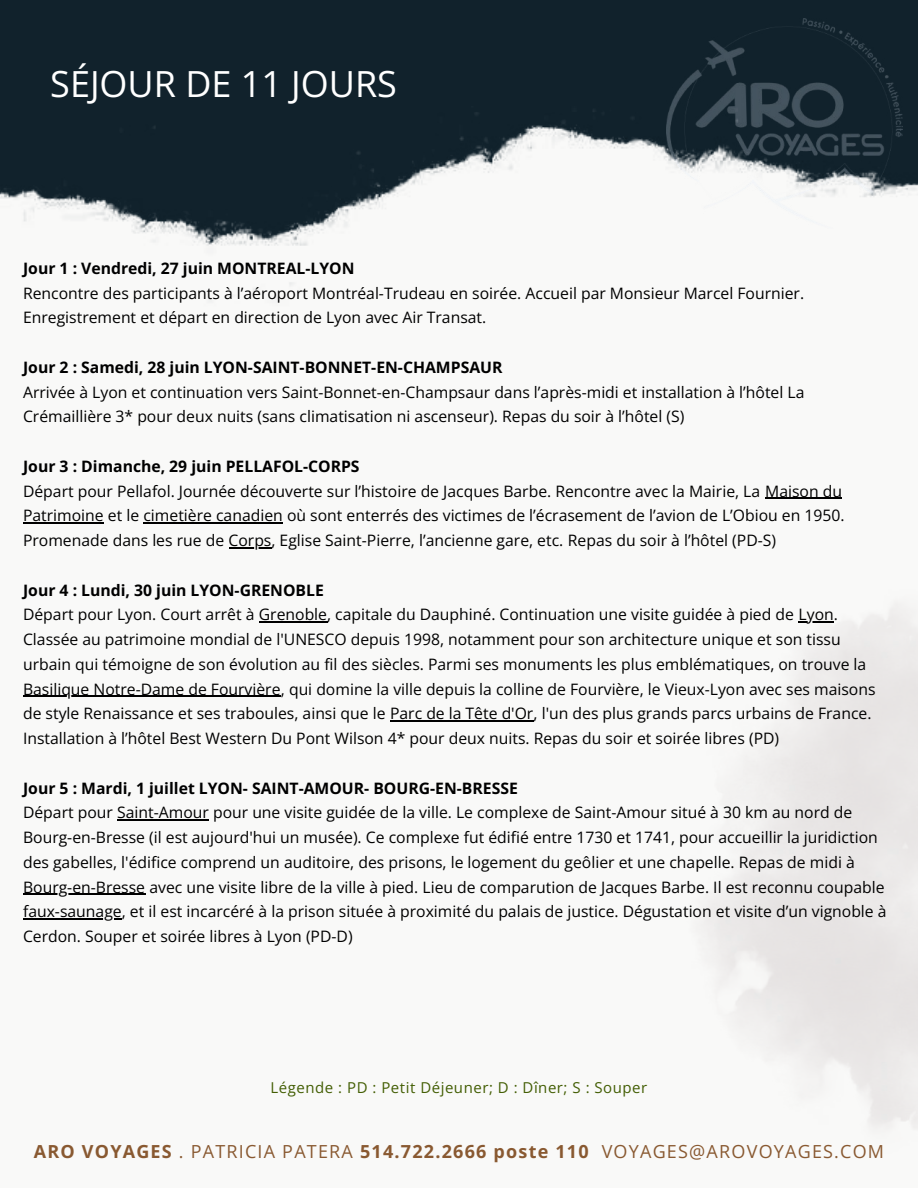
<style>
.page{position:relative;width:918px;height:1188px;background:#11222c}
.page>*{position:absolute;margin:0;border:0;box-sizing:border-box;transform-origin:0 0}
.t1{font:36px "Open Sans";color:#fff}
.t2{font:18px "Open Sans";letter-spacing:.065em;color:#895931}
.t3{font:15.75px/24.8px "Open Sans";color:#000}
.t4{font:700 15.75px "Open Sans";color:#000}
.t5{font:15px "Open Sans";letter-spacing:.035em;color:#435e04}
.s1{font-weight:700}
</style>
<div class="page">
<img style="left:0;top:110px;width:918px;height:200px">
<div style="left:0;top:310px;width:918px;height:878px;background:#f9f9f8"></div>
<img style="left:640px;top:584px;width:278px;height:582px">
<hr style="left:765px;top:498px;width:77px;height:1px;background:#000">
<hr style="left:23px;top:522px;width:81px;height:2px;background:#000">
<hr style="left:143px;top:522px;width:140px;height:2px;background:#000">
<hr style="left:229px;top:547px;width:43px;height:1px;background:#000">
<hr style="left:259px;top:621px;width:68px;height:2px;background:#000">
<hr style="left:799px;top:621px;width:35px;height:2px;background:#000">
<hr style="left:23px;top:696px;width:258px;height:1px;background:#000">
<hr style="left:390px;top:720px;width:144px;height:2px;background:#000">
<hr style="left:117px;top:819px;width:92px;height:2px;background:#000">
<hr style="left:23px;top:894px;width:122px;height:1px;background:#000">
<hr style="left:23px;top:918px;width:99px;height:2px;background:#000">
<img style="left:666px;top:18px;width:236px;height:210px">
<h1 class="t1" style="left:50px;top:59px;width:348px">SÉJOUR DE 11 JOURS</h1>
<p class="t4" style="left:23px;top:257px;width:333px">Jour 1 : Vendredi, 27 juin MONTREAL-LYON</p>
<p class="t3" style="left:23px;top:280px;width:783px">Rencontre des participants à l’aéroport Montréal-Trudeau en soirée. Accueil par Monsieur Marcel Fournier.<br>Enregistrement et départ en direction de Lyon avec Air Transat.</p>
<p class="t4" style="left:23px;top:356px;width:481px">Jour 2 : Samedi, 28 juin LYON-SAINT-BONNET-EN-CHAMPSAUR</p>
<p class="t3" style="left:23px;top:379px;width:783px">Arrivée à Lyon et continuation vers Saint-Bonnet-en-Champsaur dans l’après-midi et installation à l’hôtel La<br>Crémaillière 3* pour deux nuits (sans climatisation ni ascenseur). Repas du soir à l’hôtel (S)</p>
<p class="t4" style="left:23px;top:455px;width:338px">Jour 3 : Dimanche, 29 juin PELLAFOL-CORPS</p>
<p class="t3" style="left:23px;top:478px;width:823px">Départ pour Pellafol. Journée découverte sur l’histoire de Jacques Barbe. Rencontre avec la Mairie, La Maison du<br>Patrimoine et le cimetière canadien où sont enterrés des victimes de l’écrasement de l’avion de L’Obiou en 1950.<br>Promenade dans les rue de Corps, Eglise Saint-Pierre, l’ancienne gare, etc. Repas du soir à l’hôtel (PD-S)</p>
<p class="t4" style="left:23px;top:579px;width:302px">Jour 4 : Lundi, 30 juin LYON-GRENOBLE</p>
<p class="t3" style="left:23px;top:602px;width:854px">Départ pour Lyon. Court arrêt à Grenoble, capitale du Dauphiné. Continuation une visite guidée à pied de Lyon.<br>Classée au patrimoine mondial de l'UNESCO depuis 1998, notamment pour son architecture unique et son tissu urbain qui témoigne de son évolution au fil des siècles. Parmi ses monuments les plus emblématiques, on trouve la Basilique Notre-Dame de Fourvière, qui domine la ville depuis la colline de Fourvière, le Vieux-Lyon avec ses maisons de style Renaissance et ses traboules, ainsi que le Parc de la Tête d'Or, l'un des plus grands parcs urbains de France.<br>Installation à l’hôtel Best Western Du Pont Wilson 4* pour deux nuits. Repas du soir et soirée libres (PD)</p>
<p class="t4" style="left:23px;top:777px;width:496px">Jour 5 : Mardi, 1 juillet LYON- SAINT-AMOUR- BOURG-EN-BRESSE</p>
<p class="t3" style="left:23px;top:800px;width:865px">Départ pour Saint-Amour pour une visite guidée de la ville. Le complexe de Saint-Amour situé à 30 km au nord de Bourg-en-Bresse (il est aujourd'hui un musée). Ce complexe fut édifié entre 1730 et 1741, pour accueillir la juridiction des gabelles, l'édifice comprend un auditoire, des prisons, le logement du geôlier et une chapelle. Repas de midi à Bourg-en-Bresse avec une visite libre de la ville à pied. Lieu de comparution de Jacques Barbe. Il est reconnu coupable faux-saunage, et il est incarcéré à la prison située à proximité du palais de justice. Dégustation et visite d’un vignoble à Cerdon. Souper et soirée libres à Lyon (PD-D)</p>
<p class="t5" style="left:271px;top:1077px;width:378px">Légende : PD : Petit Déjeuner; D : Dîner; S : Souper</p>
<p class="t2" style="left:34px;top:1139px;width:852px"><span class="s1">ARO VOYAGES</span> . PATRICIA PATERA <span class="s1">514.722.2666 poste 110</span> VOYAGES@AROVOYAGES.COM</p>
</div>
